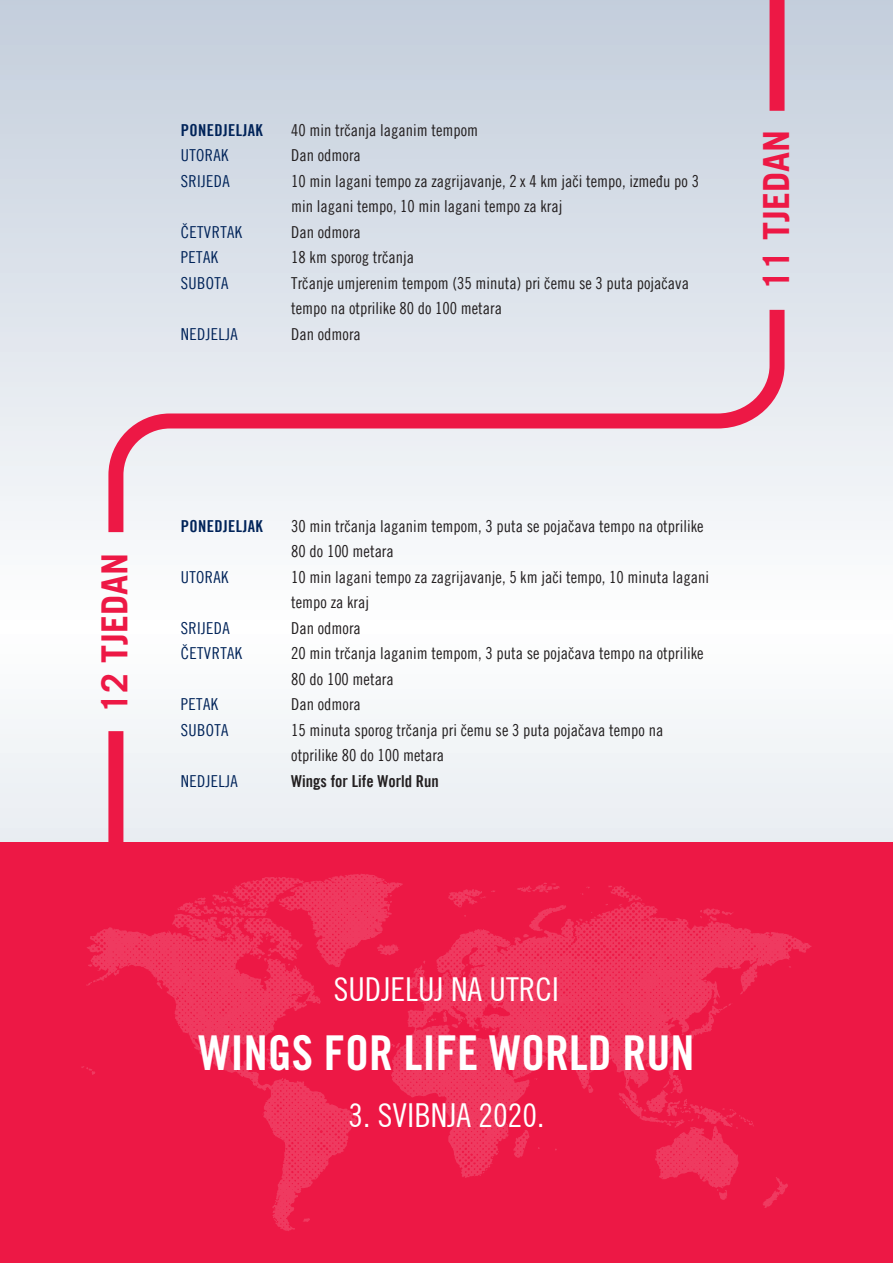
<style>
.page{position:relative;width:893px;height:1263px;background:#fff}
.page>*{position:absolute;margin:0;border:0;box-sizing:border-box;transform-origin:0 0}
.t1{font:48px "Trade Gothic LT Std Bd Cn 20";color:#fff}
.t2{font:700 36px "Trade Gothic LT Std";color:#ed1845}
.t3{font:condensed 33px "Trade Gothic No.18";color:#fff}
.t4{font:16.5px/25.5px "Trade Gothic PF Cond Eighteen";color:#231f20}
.t5{font:16.5px "Trade Gothic PF Cond Eighteen";letter-spacing:.025em;color:#002359}
.t6{font:16.5px "Trade Gothic PF Bold Cond Twenty";letter-spacing:.025em;color:#002359}
.t7{font:16.5px "Trade Gothic PF Bold Cond Twenty";color:#231f20}
</style>
<div class="page">
<div style="left:0;top:0;width:893px;height:421px;background:linear-gradient(to bottom,#c3cddb,#e9edf3)"></div>
<div style="left:0;top:842px;width:893px;height:421px;background:#ed1845"></div>
<div style="left:0;top:421px;width:893px;height:421px;background:#f6f8f9"></div>
<div style="left:769px;top:0;width:15px;height:111px;background:#ed1845"></div>
<svg style="left:101px;top:295px;width:691px;height:238px"></svg>
<div style="left:108px;top:731px;width:15px;height:111px;background:#ed1845"></div>
<svg style="left:81px;top:874px;width:731px;height:357px"></svg>
<p class="t6" style="left:181px;top:120px;width:84px">PONEDJELJAK</p>
<p class="t4" style="left:291px;top:117px;width:188px">40 min trčanja laganim tempom</p>
<p class="t5" style="left:181px;top:146px;width:49px">UTORAK</p>
<p class="t4" style="left:291px;top:143px;width:71px">Dan odmora</p>
<p class="t5" style="left:181px;top:171px;width:51px">SRIJEDA</p>
<p class="t4" style="left:291px;top:168px;width:409px">10 min lagani tempo za zagrijavanje, 2 x 4 km jači tempo, između po 3 min lagani tempo, 10 min lagani tempo za kraj</p>
<p class="t5" style="left:181px;top:222px;width:63px">ČETVRTAK</p>
<p class="t4" style="left:291px;top:219px;width:71px">Dan odmora</p>
<p class="t5" style="left:181px;top:248px;width:39px">PETAK</p>
<p class="t4" style="left:291px;top:245px;width:124px">18 km sporog trčanja</p>
<p class="t5" style="left:181px;top:273px;width:49px">SUBOTA</p>
<p class="t4" style="left:291px;top:270px;width:399px">Trčanje umjerenim tempom (35 minuta) pri čemu se 3 puta pojačava tempo na otprilike 80 do 100 metara</p>
<p class="t5" style="left:181px;top:324px;width:58px">NEDJELJA</p>
<p class="t4" style="left:291px;top:321px;width:71px">Dan odmora</p>
<h2 class="t2" style="left:754px;top:290px;width:162px;rotate:-90deg">11 TJEDAN</h2>
<h2 class="t2" style="left:93px;top:713px;width:162px;rotate:-90deg">12 TJEDAN</h2>
<p class="t6" style="left:181px;top:516px;width:84px">PONEDJELJAK</p>
<p class="t4" style="left:291px;top:513px;width:414px">30 min trčanja laganim tempom, 3 puta se pojačava tempo na otprilike<br>80 do 100 metara</p>
<p class="t5" style="left:181px;top:567px;width:49px">UTORAK</p>
<p class="t4" style="left:291px;top:564px;width:419px">10 min lagani tempo za zagrijavanje, 5 km jači tempo, 10 minuta lagani tempo za kraj</p>
<p class="t5" style="left:181px;top:618px;width:51px">SRIJEDA</p>
<p class="t4" style="left:291px;top:615px;width:71px">Dan odmora</p>
<p class="t5" style="left:181px;top:644px;width:63px">ČETVRTAK</p>
<p class="t4" style="left:291px;top:640px;width:414px">20 min trčanja laganim tempom, 3 puta se pojačava tempo na otprilike<br>80 do 100 metara</p>
<p class="t5" style="left:181px;top:694px;width:39px">PETAK</p>
<p class="t4" style="left:291px;top:691px;width:71px">Dan odmora</p>
<p class="t5" style="left:181px;top:720px;width:49px">SUBOTA</p>
<p class="t4" style="left:291px;top:717px;width:374px">15 minuta sporog trčanja pri čemu se 3 puta pojačava tempo na otprilike 80 do 100 metara</p>
<p class="t5" style="left:181px;top:771px;width:58px">NEDJELJA</p>
<p class="t7" style="left:291px;top:771px;width:149px">Wings for Life World Run</p>
<h3 class="t3" style="left:334px;top:970px;width:227px">SUDJELUJ NA UTRCI</h3>
<h1 class="t1" style="left:198px;top:1023px;width:497px">WINGS FOR LIFE WORLD RUN</h1>
<h3 class="t3" style="left:348px;top:1096px;width:198px">3. SVIBNJA 2020.</h3>
</div>
